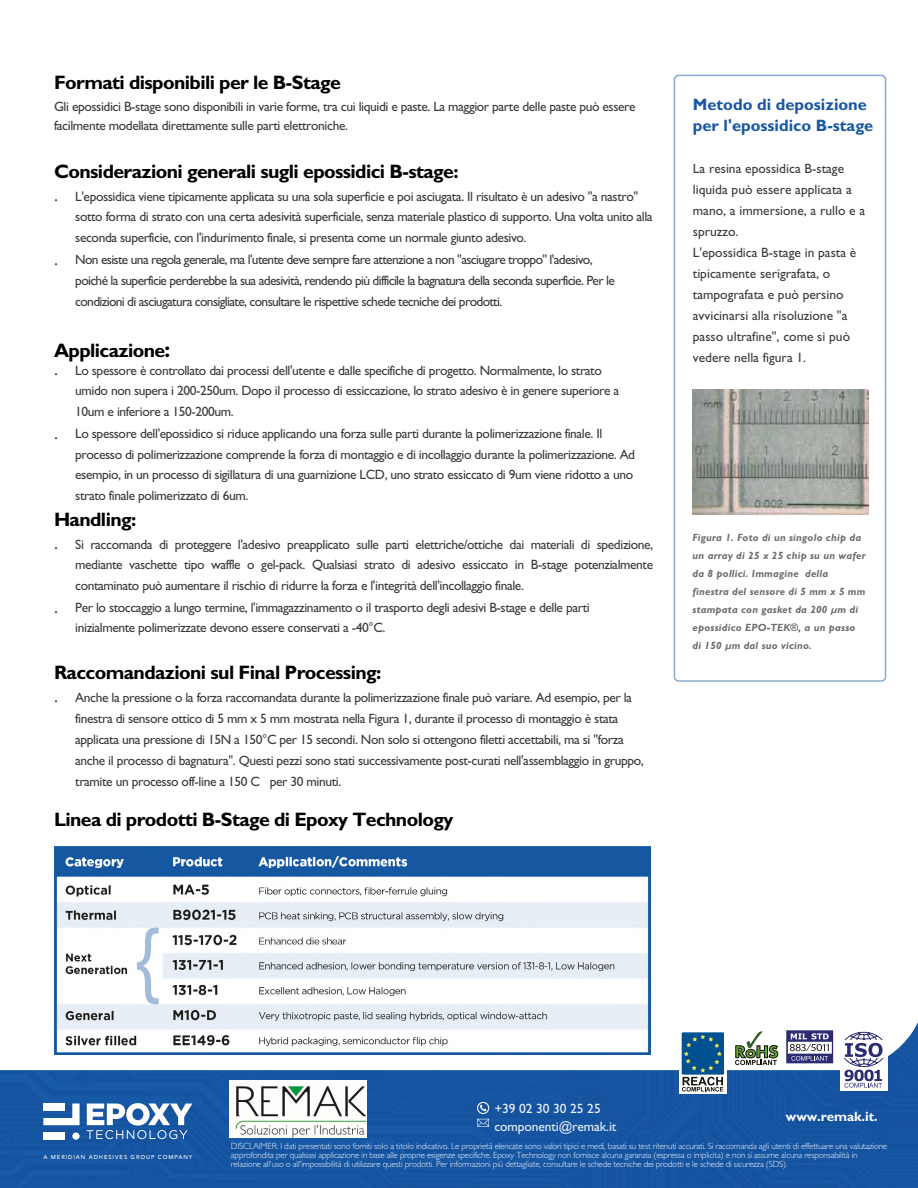
<style>
.page{position:relative;width:918px;height:1188px;background:#1757a3}
.page>*{position:absolute;margin:0;border:0;box-sizing:border-box;transform-origin:0 0}
.t1{font:700 19.5px "Gill Sans Std";letter-spacing:-.03em;color:#000}
.t2{font:700 16.5px/21px "Gill Sans Std";color:#1757a3}
.t3{font:13.5px/20.9px "Gill Sans Std";letter-spacing:-.03em;color:#3c3c3b}
.t4{font:13.5px/21px "Gill Sans Std";letter-spacing:-.05em;color:#3c3c3b}
.t5{font:13.5px/21px "Gill Sans Std";color:#3c3c3b}
.t6{font:13.5px/18.5px "Gill Sans Std";letter-spacing:-.01em;color:#ebf2fa}
.t7{font:700 13.5px "Gill Sans Std";letter-spacing:-.005em;color:#fff}
.t8{font:italic 700 10.5px/18px "Gill Sans Std";letter-spacing:.02em;color:#6b6b6a}
.t9{font:300 9px/9px "Gill Sans Std";letter-spacing:-.02em;color:#ebf2fa}
.t10{font:500 5.7px "Avenir";letter-spacing:.16em;color:#fff}
.s1{font-family:"Montserrat"}
.s2{font-family:"Montserrat";font-weight:600}
</style>
<div class="page">
<div style="left:0;top:0;width:918px;height:1070px;background:#fff"></div>
<svg style="left:477px;top:1102px;width:12px;height:25px"></svg>
<svg style="left:87px;top:1103px;width:105px;height:36px"></svg>
<div style="left:43px;top:1132px;width:22px;height:8px;background:#fff"></div>
<svg style="left:43px;top:1104px;width:37px;height:21px"></svg>
<div style="left:72px;top:1132px;width:8px;height:8px;background:#fff;border-radius:50%"></div>
<svg style="left:679px;top:1030px;width:47px;height:64px"></svg>
<div style="left:682px;top:1032px;width:42px;height:43px;background:#005092"></div>
<svg style="left:682px;top:1034px;width:41px;height:58px"></svg>
<div style="left:733px;top:1030px;width:47px;height:40px;background:#fff"></div>
<svg style="left:735px;top:1031px;width:44px;height:34px"></svg>
<div style="left:840px;top:1030px;width:48px;height:61px;background:#fff"></div>
<svg style="left:844px;top:1032px;width:40px;height:56px"></svg>
<svg style="left:786px;top:1030px;width:47px;height:33px;background:#7c7da3"></svg>
<div style="left:674px;top:75px;width:212px;height:606px;background:#fff;border-radius:4px"></div>
<div style="left:674px;top:75px;width:212px;height:607px;border:2px solid #8babd1;border-radius:4px"></div>
<img style="left:693px;top:389px;width:176px;height:125px">
<img style="left:54px;top:846px;width:597px;height:208px">
<img style="left:230px;top:1080px;width:136px;height:58px">
<h1 class="t1" style="left:54px;top:70px;width:288px">Formati disponibili per le B-Stage</h1>
<p class="t3" style="left:54px;top:96px;width:583px;line-height:19.6px">Gli epossidici B-stage sono disponibili in varie forme, tra cui liquidi e paste. La maggior parte delle paste può essere facilmente modellata direttamente sulle parti elettroniche.</p>
<h1 class="t1" style="left:54px;top:160px;width:406px">Considerazioni generali sugli epossidici B-stage:</h1>
<p class="t3" style="left:75px;top:186px;width:579px;text-indent:-21px"><span class="s1">•</span> L'epossidica viene tipicamente applicata su una sola superficie e poi asciugata. Il risultato è un adesivo "a nastro" sotto forma di strato con una certa adesività superficiale, senza materiale plastico di supporto. Una volta unito alla seconda superficie, con l'indurimento finale, si presenta come un normale giunto adesivo.</p>
<p class="t4" style="left:75px;top:249px;width:541px;text-indent:-21px"><span class="s1">•</span> Non esiste una regola generale, ma l'utente deve sempre fare attenzione a non "asciugare troppo" l'adesivo, poiché la superficie perderebbe la sua adesività, rendendo più difficile la bagnatura della seconda superficie. Per le condizioni di asciugatura consigliate, consultare le rispettive schede tecniche dei prodotti.</p>
<h1 class="t1" style="left:54px;top:339px;width:117px">Applicazione<span class="s1">:</span></h1>
<p class="t3" style="left:75px;top:360px;width:545px;text-indent:-21px"><span class="s1">•</span> Lo spessore è controllato dai processi dell'utente e dalle specifiche di progetto. Normalmente, lo strato umido non supera i 200-250um. Dopo il processo di essiccazione, lo strato adesivo è in genere superiore a<br>10um e inferiore a 150-200um.</p>
<p class="t3" style="left:75px;top:423px;width:561px;text-indent:-21px"><span class="s1">•</span> Lo spessore dell'epossidico si riduce applicando una forza sulle parti durante la polimerizzazione finale. Il processo di polimerizzazione comprende la forza di montaggio e di incollaggio durante la polimerizzazione. Ad esempio, in un processo di sigillatura di una guarnizione LCD, uno strato essiccato di 9um viene ridotto a uno strato finale polimerizzato di 6um.</p>
<h1 class="t1" style="left:54px;top:508px;width:84px">Handling:</h1>
<p class="t3" style="left:75px;top:534px;width:579px;text-align:justify;text-indent:-21px"><span class="s1">•</span> Si raccomanda di proteggere l'adesivo preapplicato sulle parti elettriche/ottiche dai materiali di spedizione, mediante vaschette tipo waffle o gel-pack. Qualsiasi strato di adesivo essiccato in B-stage potenzialmente contaminato può aumentare il rischio di ridurre la forza e l'integrità dell'incollaggio finale.</p>
<p class="t3" style="left:75px;top:597px;width:516px;text-indent:-21px"><span class="s1">•</span> Per lo stoccaggio a lungo termine, l'immagazzinamento o il trasporto degli adesivi B-stage e delle parti inizialmente polimerizzate devono essere conservati a -40°C.</p>
<h1 class="t1" style="left:54px;top:661px;width:329px">Raccomandazioni sul Final Processing:</h1>
<p class="t3" style="left:75px;top:687px;width:570px;text-indent:-21px"><span class="s1">•</span> Anche la pressione o la forza raccomandata durante la polimerizzazione finale può variare. Ad esempio, per la finestra di sensore ottico di 5 mm x 5 mm mostrata nella Figura 1, durante il processo di montaggio è stata applicata una pressione di 15N a 150°C per 15 secondi. Non solo si ottengono filetti accettabili, ma si "forza anche il processo di bagnatura". Questi pezzi sono stati successivamente post-curati nell'assemblaggio in gruppo, tramite un processo off-line a 150 C per 30 minuti.</p>
<h1 class="t1" style="left:54px;top:808px;width:401px">Linea di prodotti B-Stage di Epoxy Technology</h1>
<p class="t2" style="left:693px;top:93px;width:182px">Metodo di deposizione per l'epossidico B-stage</p>
<p class="t5" style="left:693px;top:158px;width:174px">La resina epossidica B-stage liquida può essere applicata a mano, a immersione, a rullo e a spruzzo.<br>L'epossidica B-stage in pasta è tipicamente serigrafata, o tampografata e può persino avvicinarsi alla risoluzione "a passo ultrafine", come si può vedere nella figura 1.</p>
<p class="t8" style="left:693px;top:528px;width:174px">Figura 1. Foto di un singolo chip da un array di 25 x 25 chip su un wafer da 8 pollici. Immagine della finestra del sensore di 5 mm x 5 mm stampata con gasket da 200 μm di epossidico EPO-TEK®, a un passo di 150 μm dal suo vicino.</p>
<p class="t6" style="left:494px;top:1099px;width:123px">+39 02 30 30 25 25 componenti@remak.it</p>
<p class="t7" style="left:786px;top:1108px;width:93px">www.remak.it<span class="s2">.</span></p>
<p class="t10" style="left:43px;top:1152px;width:151px">A MERIDIAN ADHESIVES GROUP COMPANY</p>
<p class="t9" style="left:231px;top:1141px;width:658px">DISCLAIMER: I dati presentati sono forniti solo a titolo indicativo. Le proprietà elencate sono valori tipici e medi, basati su test ritenuti accurati. Si raccomanda agli utenti di effettuare una valutazione approfondita per qualsiasi applicazione in base alle proprie esigenze specifiche. Epoxy Technology non fornisce alcuna garanzia (espressa o implicita) e non si assume alcuna responsabilità in relazione all'uso o all'impossibilità di utilizzare questi prodotti. Per informazioni più dettagliate, consultare le schede tecniche dei prodotti e le schede di sicurezza (SDS).</p>
</div>
